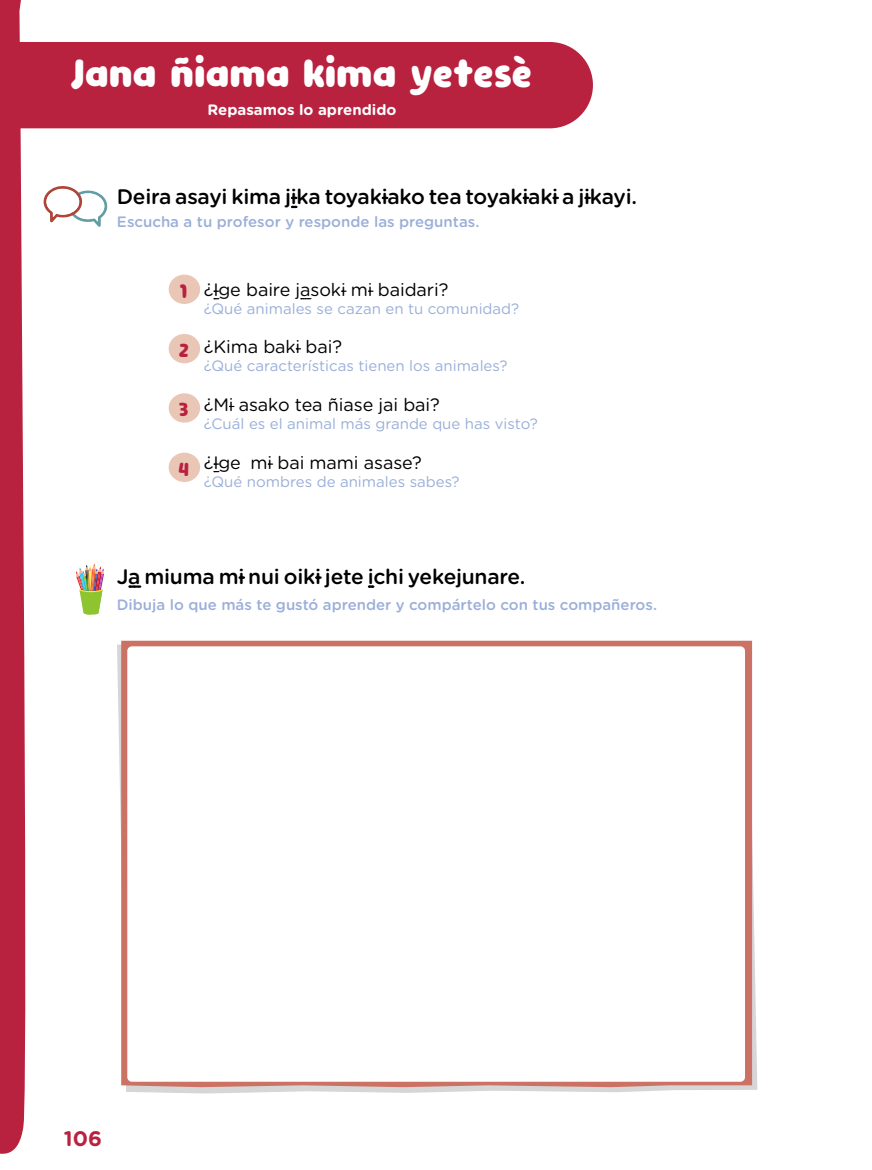
<style>
.page{position:relative;width:872px;height:1170px;background:#fff}
.page>*{position:absolute;margin:0;border:0;box-sizing:border-box;transform-origin:0 0}
.t1{font:800 45px "Clarence Alt";color:#fff}
.t2{font:500 21px "Gotham Rounded";letter-spacing:-.01em;color:#000}
.t3{font:800 21px "Clarence Alt";color:#b9223f}
.t4{font:700 21px "Gotham Rounded";color:#b9223f}
.t5{font:18px "Gotham Rounded";letter-spacing:-.005em;color:#000}
.t6{font:15px "Gotham Rounded";color:#9aafd9}
.t7{font:500 15px "Gotham Rounded";color:#9aafd9}
.t8{font:700 15px "Gotham Rounded";color:#fff}
</style>
<div class="page">
<svg style="left:0;top:0;width:29px;height:1154px"></svg>
<div style="left:169px;top:274px;width:31px;height:30px;background:#eac6b7;border-radius:50%"></div>
<div style="left:169px;top:393px;width:31px;height:29px;background:#eac6b7;border-radius:50%"></div>
<div style="left:169px;top:334px;width:31px;height:29px;background:#eac6b7;border-radius:50%"></div>
<div style="left:169px;top:452px;width:31px;height:30px;background:#eac6b7;border-radius:50%"></div>
<svg style="left:129px;top:585px;width:11px;height:2px"></svg>
<svg style="left:117px;top:642px;width:640px;height:451px"></svg>
<svg style="left:121px;top:640px;width:631px;height:447px;background:#cf8074"></svg>
<div style="left:127px;top:646px;width:618px;height:435px;background:#fff;border-radius:5px"></div>
<svg style="left:44px;top:186px;width:63px;height:41px"></svg>
<svg style="left:76px;top:563px;width:28px;height:51px"></svg>
<div style="left:0;top:42px;width:593px;height:86px;background:#b9223f"></div>
<h1 class="t1" style="left:70px;top:44px;width:463px">Jana ñiama kima yetesè</h1>
<p class="t8" style="left:207px;top:99px;width:190px">Repasamos lo aprendido</p>
<h2 class="t2" style="left:117px;top:181px;width:522px">Deira asayi kima jika toyakiako tea toyakiaki a jikayi.</h2>
<p class="t7" style="left:117px;top:211px;width:364px">Escucha a tu profesor y responde las preguntas.</p>
<h2 class="t3" style="left:180px;top:278px;width:9px">1</h2>
<h2 class="t3" style="left:179px;top:337px;width:11px">2</h2>
<h2 class="t3" style="left:179px;top:396px;width:11px">3</h2>
<h2 class="t3" style="left:178px;top:456px;width:12px">4</h2>
<p class="t5" style="left:204px;top:277px;width:246px">¿Ige baire jasoki mi baidari?</p>
<p class="t6" style="left:204px;top:298px;width:317px">¿Qué animales se cazan en tu comunidad?</p>
<p class="t5" style="left:204px;top:334px;width:140px">¿Kima baki bai?</p>
<p class="t6" style="left:204px;top:356px;width:305px">¿Qué características tienen los animales?</p>
<p class="t5" style="left:204px;top:392px;width:237px">¿Mi asako tea ñiase jai bai?</p>
<p class="t6" style="left:204px;top:413px;width:335px">¿Cuál es el animal más grande que has visto?</p>
<p class="t5" style="left:204px;top:450px;width:219px">¿Ige mi bai mami asase?</p>
<p class="t6" style="left:204px;top:471px;width:257px">¿Qué nombres de animales sabes?</p>
<h2 class="t2" style="left:117px;top:561px;width:410px">Ja miuma mi nui oiki jete ichi yekejunare.</h2>
<p class="t7" style="left:117px;top:594px;width:542px">Dibuja lo que más te gustó aprender y compártelo con tus compañeros.</p>
<h2 class="t4" style="left:64px;top:1122px;width:40px">106</h2>
</div>
